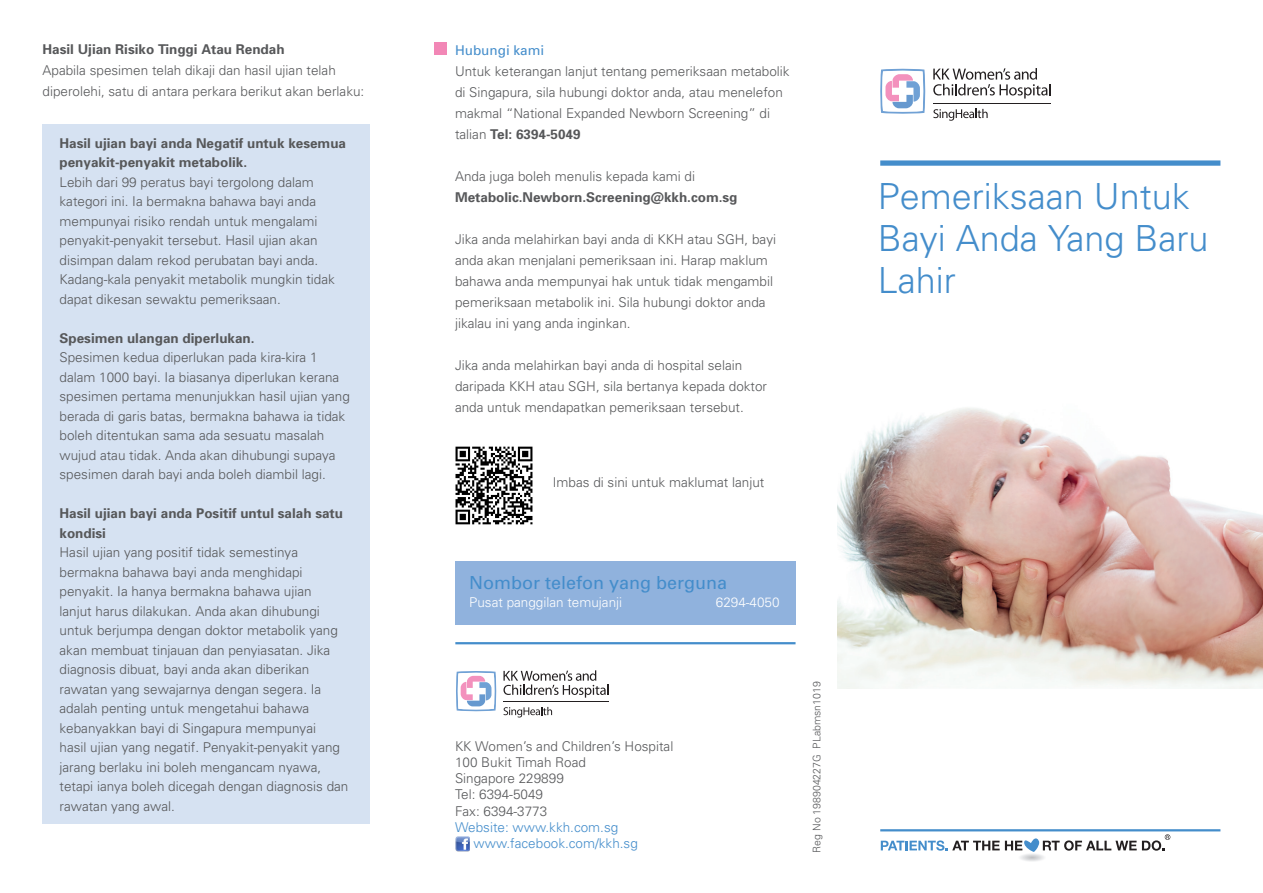
<style>
.page{position:relative;width:1263px;height:893px;background:#fff}
.page>*{position:absolute;margin:0;border:0;box-sizing:border-box;transform-origin:0 0}
.Main_Cover_Heading{font:300 36px/42px "Univers";color:#448dcb}
.t1{font:18px "Univers";color:#448dcb}
.Body_Text{font:300 13.5px/19.5px "Univers";color:#57585a}
.Indent_Body_Text{font:300 13.5px/21px "Univers";color:#57585a}
.Body_Text-2{font:700 13.5px/19.5px "Univers";color:#57585a}
.t2{font:300 13.5px "Univers";color:#448dcb}
.Indent_Body_Text-2{font:700 13.5px "Univers";color:#57585a}
.t3{font:300 13.5px "Univers";color:#fff}
.t4{font:13.5px "Univers";color:#448dcb}
.t5{font:300 10.5px "Univers";color:#57585a}
.s1{font-weight:700}
</style>
<div class="page">
<img style="left:455px;top:446px;width:78px;height:79px">
<img style="left:838px;top:408px;width:425px;height:281px">
<div style="left:880px;top:160px;width:340px;height:6px;background:#448dcb"></div>
<hr style="left:880px;top:829px;width:340px;height:2px;background:#448dcb">
<svg style="left:881px;top:834px;width:289px;height:18px"></svg>
<svg style="left:880px;top:69px;width:45px;height:45px"></svg>
<svg style="left:933px;top:109px;width:55px;height:12px"></svg>
<hr style="left:933px;top:103px;width:118px;height:1px;background:#231f20">
<svg style="left:933px;top:68px;width:118px;height:31px"></svg>
<div style="left:455px;top:561px;width:340px;height:64px;background:#90b2dd"></div>
<hr style="left:455px;top:642px;width:340px;height:2px;background:#448dcb">
<img style="left:455px;top:836px;width:15px;height:15px">
<svg style="left:456px;top:671px;width:40px;height:40px"></svg>
<svg style="left:503px;top:707px;width:49px;height:10px"></svg>
<hr style="left:503px;top:701px;width:106px;height:1px;background:#231f20">
<svg style="left:503px;top:670px;width:106px;height:28px"></svg>
<div style="left:43px;top:124px;width:327px;height:700px;background:#d6e2f2"></div>
<div style="left:434px;top:43px;width:12px;height:12px;background:#f287b6"></div>
<p class="Body_Text-2" style="left:43px;top:39px;width:244px">Hasil Ujian Risiko Tinggi Atau Rendah</p>
<p class="Body_Text" style="left:43px;top:59px;width:323px;line-height:21px">Apabila spesimen telah dikaji dan hasil ujian telah diperolehi, satu di antara perkara berikut akan berlaku:</p>
<p class="Body_Text-2" style="left:60px;top:133px;width:288px">Hasil ujian bayi anda Negatif untuk kesemua penyakit-penyakit metabolik.</p>
<p class="Body_Text" style="left:60px;top:172px;width:277px">Lebih dari 99 peratus bayi tergolong dalam kategori ini. Ia bermakna bahawa bayi anda mempunyai risiko rendah untuk mengalami penyakit-penyakit tersebut. Hasil ujian akan disimpan dalam rekod perubatan bayi anda.<br>Kadang-kala penyakit metabolik mungkin tidak dapat dikesan sewaktu pemeriksaan.</p>
<p class="Body_Text-2" style="left:60px;top:328px;width:197px">Spesimen ulangan diperlukan.</p>
<p class="Body_Text" style="left:60px;top:347px;width:292px">Spesimen kedua diperlukan pada kira-kira 1 dalam 1000 bayi. Ia biasanya diperlukan kerana spesimen pertama menunjukkan hasil ujian yang berada di garis batas, bermakna bahawa ia tidak boleh ditentukan sama ada sesuatu masalah wujud atau tidak. Anda akan dihubungi supaya spesimen darah bayi anda boleh diambil lagi.</p>
<p class="Body_Text-2" style="left:60px;top:503px;width:285px">Hasil ujian bayi anda Positif untul salah satu kondisi</p>
<p class="Body_Text" style="left:60px;top:542px;width:290px">Hasil ujian yang positif tidak semestinya bermakna bahawa bayi anda menghidapi penyakit. Ia hanya bermakna bahawa ujian<br>lanjut harus dilakukan. Anda akan dihubungi untuk berjumpa dengan doktor metabolik yang akan membuat tinjauan dan penyiasatan. Jika diagnosis dibuat, bayi anda akan diberikan rawatan yang sewajarnya dengan segera. Ia adalah penting untuk mengetahui bahawa kebanyakkan bayi di Singapura mempunyai<br>hasil ujian yang negatif. Penyakit-penyakit yang jarang berlaku ini boleh mengancam nyawa, tetapi ianya boleh dicegah dengan diagnosis dan rawatan yang awal.</p>
<p class="t4" style="left:455px;top:42px;width:91px">Hubungi kami</p>
<p class="Indent_Body_Text" style="left:455px;top:61px;width:336px">Untuk keterangan lanjut tentang pemeriksaan metabolik di Singapura, sila hubungi doktor anda, atau menelefon makmal “National Expanded Newborn Screening” di talian <span class="s1">Tel: 6394-5049</span></p>
<p class="Indent_Body_Text" style="left:455px;top:166px;width:242px">Anda juga boleh menulis kepada kami di</p>
<p class="Indent_Body_Text-2" style="left:455px;top:189px;width:284px">Metabolic.Newborn.Screening@kkh.com.sg</p>
<p class="Indent_Body_Text" style="left:455px;top:229px;width:323px">Jika anda melahirkan bayi anda di KKH atau SGH, bayi anda akan menjalani pemeriksaan ini. Harap maklum bahawa anda mempunyai hak untuk tidak mengambil pemeriksaan metabolik ini. Sila hubungi doktor anda jikalau ini yang anda inginkan.</p>
<p class="Indent_Body_Text" style="left:455px;top:355px;width:314px">Jika anda melahirkan bayi anda di hospital selain daripada KKH atau SGH, sila bertanya kepada doktor anda untuk mendapatkan pemeriksaan tersebut.</p>
<p class="Body_Text" style="left:553px;top:472px;width:213px">Imbas di sini untuk maklumat lanjut</p>
<p class="t1" style="left:469px;top:571px;width:260px">Nombor telefon yang berguna</p>
<p class="t3" style="left:469px;top:594px;width:155px">Pusat panggilan temujanji</p>
<p class="t3" style="left:716px;top:594px;width:65px">6294-4050</p>
<p class="Body_Text" style="left:455px;top:736px;width:220px">KK Women’s and Children’s Hospital</p>
<p class="Body_Text" style="left:455px;top:752px;width:133px">100 Bukit Timah Road</p>
<p class="Body_Text" style="left:455px;top:768px;width:110px">Singapore 229899</p>
<p class="Body_Text" style="left:455px;top:784px;width:90px">Tel: 6394-5049</p>
<p class="Body_Text" style="left:455px;top:801px;width:94px">Fax: 6394-3773</p>
<p class="t2" style="left:455px;top:819px;width:165px">Website: www.kkh.com.sg</p>
<p class="t2" style="left:474px;top:835px;width:166px">www.facebook.com/kkh.sg</p>
<p class="t5" style="left:810px;top:853px;width:173px;rotate:-90deg">Reg No 198904227G PLabmsn1019</p>
<p class="Main_Cover_Heading" style="left:878px;top:174px;width:332px">Pemeriksaan Untuk<br>Bayi Anda Yang Baru<br>Lahir</p>
</div>
